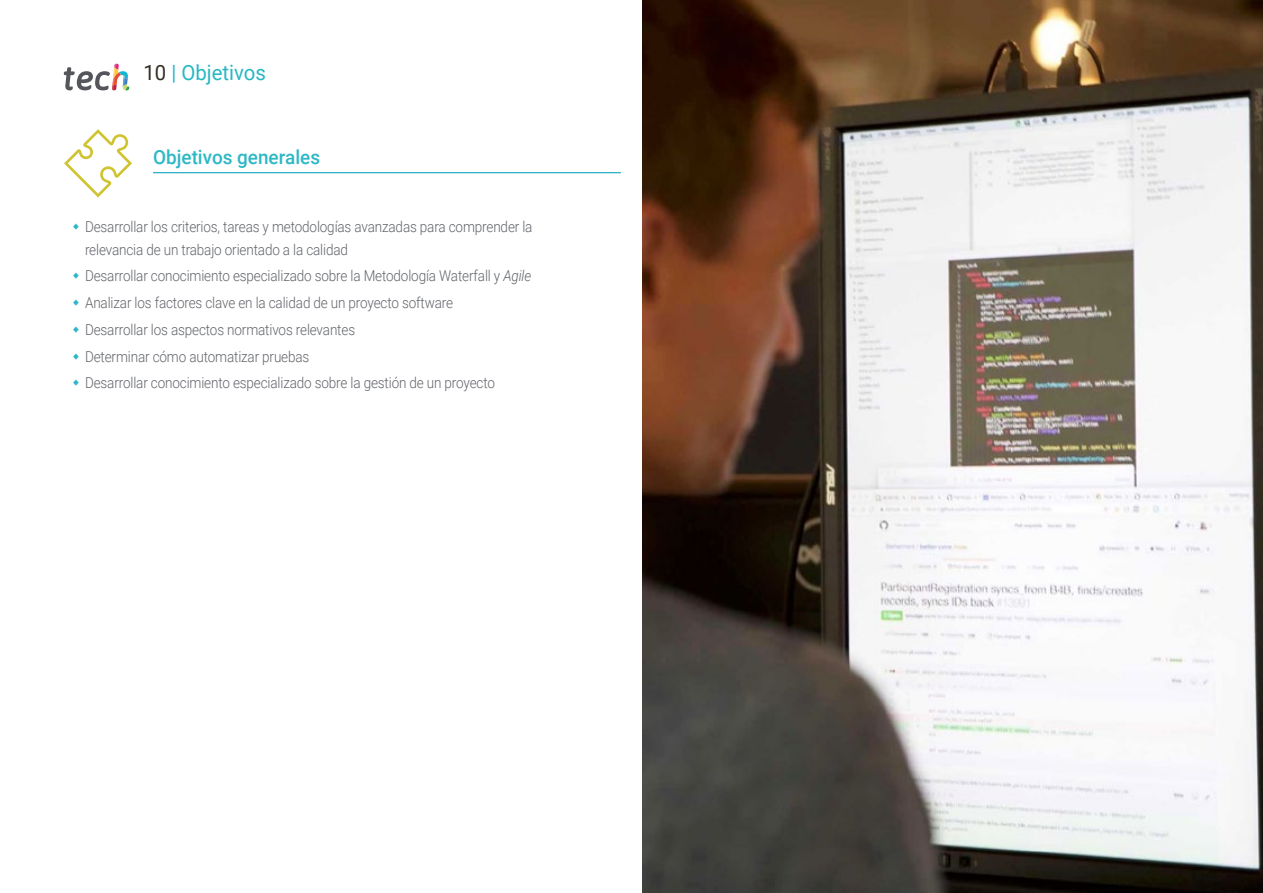
<style>
.page{position:relative;width:1263px;height:893px;background:#fff}
.page>*{position:absolute;margin:0;border:0;box-sizing:border-box;transform-origin:0 0}
.t1{font:21px "Roboto";color:#27b7c4}
.t2{font:500 19.5px "Roboto";color:#2db8c5}
.t3{font:300 15px/26.7px "Roboto";letter-spacing:-.01em;color:#61646a;scale:.9 1}
.s1{color:#312e20}
.s2{font-style:italic}
</style>
<div class="page">
<img style="left:642px;top:0;width:621px;height:893px">
<svg style="left:64px;top:64px;width:65px;height:27px"></svg>
<hr style="left:153px;top:172px;width:468px;height:1px;background:#2db8c5">
<svg style="left:64px;top:129px;width:68px;height:68px"></svg>
<h1 class="t1" style="left:144px;top:57px;width:124px"><span class="s1">10</span> | Objetivos</h1>
<h2 class="t2" style="left:153px;top:144px;width:169px">Objetivos generales</h2>
<p class="t3" style="left:85px;top:215px;width:499px;line-height:22.5px">Desarrollar los criterios, tareas y metodologías avanzadas para comprender la relevancia de un trabajo orientado a la calidad</p>
<p class="t3" style="left:85px;top:262px;width:497px">Desarrollar conocimiento especializado sobre la Metodología Waterfall y <span class="s2">Agile </span>Analizar los factores clave en la calidad de un proyecto software<br>Desarrollar los aspectos normativos relevantes<br>Determinar cómo automatizar pruebas<br>Desarrollar conocimiento especializado sobre la gestión de un proyecto</p>
</div>
